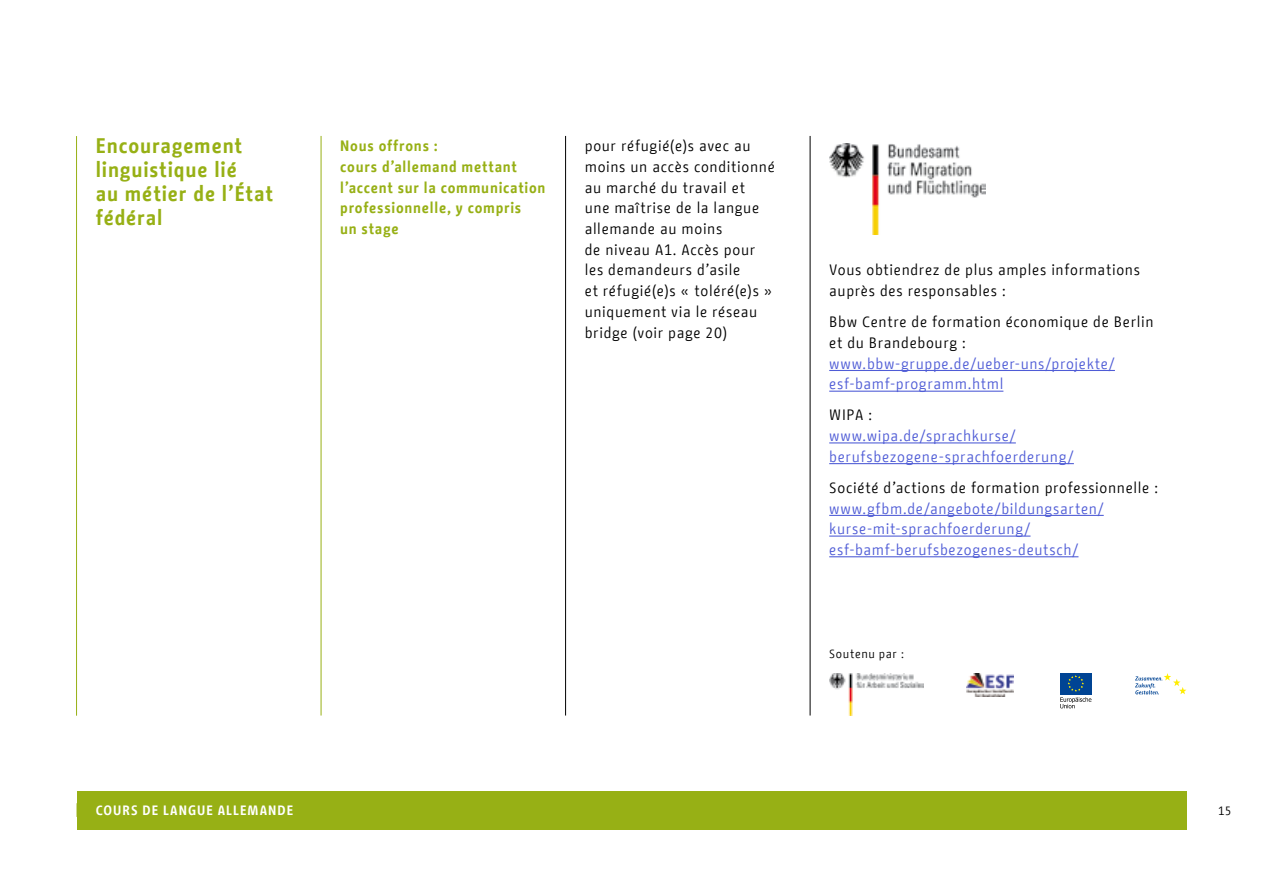
<style>
.page{position:relative;width:1263px;height:893px;background:#fff}
.page>*{position:absolute;margin:0;border:0;box-sizing:border-box;transform-origin:0 0}
.Headline_Angebot_-_B{font:700 21px/24px "BMF Change";letter-spacing:.04em;color:#97b015}
.Copy_Angebot_-_Regul{font:15px/20.7px "BMF Change";letter-spacing:.045em;color:#000}
.Copy_Angebot_-_Regul-2{font:15px/20.7px "BMF Change";letter-spacing:.045em;color:#4f5cd6}
.Copy_Angebot_-_Bold{font:700 15px/20.7px "BMF Change";letter-spacing:.05em;color:#97b015}
.t1{font:700 13.5px "BMF Change";letter-spacing:.075em;color:#fff}
.Copy_Gefördert_durch{font:12px "BMF Change";letter-spacing:.055em;color:#000}
.s1{color:#000}
</style>
<div class="page">
<div style="left:77px;top:791px;width:1109px;height:38px;background:#97b015"></div>
<hr style="left:829px;top:370px;width:286px;height:1px;background:#4f5cd6">
<hr style="left:829px;top:391px;width:174px;height:1px;background:#4f5cd6">
<hr style="left:829px;top:442px;width:187px;height:1px;background:#4f5cd6">
<hr style="left:829px;top:463px;width:245px;height:1px;background:#4f5cd6">
<hr style="left:829px;top:515px;width:275px;height:1px;background:#4f5cd6">
<hr style="left:829px;top:536px;width:201px;height:1px;background:#4f5cd6">
<hr style="left:829px;top:556px;width:249px;height:1px;background:#4f5cd6">
<hr style="left:76px;top:136px;width:1px;height:580px;background:#97b015">
<hr style="left:321px;top:136px;width:1px;height:579px;background:#97b015">
<hr style="left:565px;top:136px;width:1px;height:579px;background:#000">
<hr style="left:810px;top:136px;width:1px;height:579px;background:#000">
<img style="left:829px;top:144px;width:157px;height:90px">
<img style="left:829px;top:673px;width:95px;height:43px">
<img style="left:966px;top:673px;width:47px;height:24px">
<svg style="left:1060px;top:697px;width:31px;height:11px"></svg>
<div style="left:1060px;top:673px;width:31px;height:21px;background:#004494"></div>
<svg style="left:1068px;top:675px;width:16px;height:16px"></svg>
<svg style="left:1135px;top:673px;width:51px;height:21px"></svg>
<h3 class="Headline_Angebot_-_B" style="left:96px;top:134px;width:179px">Encouragement linguistique lié<br>au métier de l’État fédéral</h3>
<p class="Copy_Angebot_-_Bold" style="left:340px;top:136px;width:207px">Nous offrons :<br>cours d’allemand mettant l’accent sur la communication professionnelle, y compris<br>un stage</p>
<p class="Copy_Angebot_-_Regul" style="left:585px;top:136px;width:192px">pour réfugié(e)s avec au moins un accès conditionné au marché du travail et<br>une maîtrise de la langue allemande au moins<br>de niveau A1. Accès pour les demandeurs d’asile<br>et réfugié(e)s « toléré(e)s » uniquement via le réseau bridge (voir page 20)</p>
<p class="Copy_Angebot_-_Regul" style="left:829px;top:260px;width:312px">Vous obtiendrez de plus amples informations auprès des responsables :</p>
<p class="Copy_Angebot_-_Regul" style="left:829px;top:312px;width:326px">Bbw Centre de formation économique de Berlin et du Brandebourg :</p>
<p class="Copy_Angebot_-_Regul-2" style="left:829px;top:353px;width:287px">www.bbw-gruppe.de/ueber-uns/projekte/ esf-bamf-programm.html</p>
<p class="Copy_Angebot_-_Regul-2" style="left:829px;top:405px;width:246px"><span class="s1">WIPA :<br></span>www.wipa.de/sprachkurse/ berufsbezogene-sprachfoerderung/</p>
<p class="Copy_Angebot_-_Regul-2" style="left:829px;top:477px;width:330px"><span class="s1">Société d’actions de formation professionnelle : </span>www.gfbm.de/angebote/bildungsarten/ kurse-mit-sprachfoerderung/ esf-bamf-berufsbezogenes-deutsch/</p>
<p class="Copy_Gefördert_durch" style="left:829px;top:646px;width:76px">Soutenu par :</p>
<p class="t1" style="left:96px;top:801px;width:199px">COURS DE LANGUE ALLEMANDE</p>
<p class="Copy_Gefördert_durch" style="left:1218px;top:802px;width:15px">15</p>
</div>
